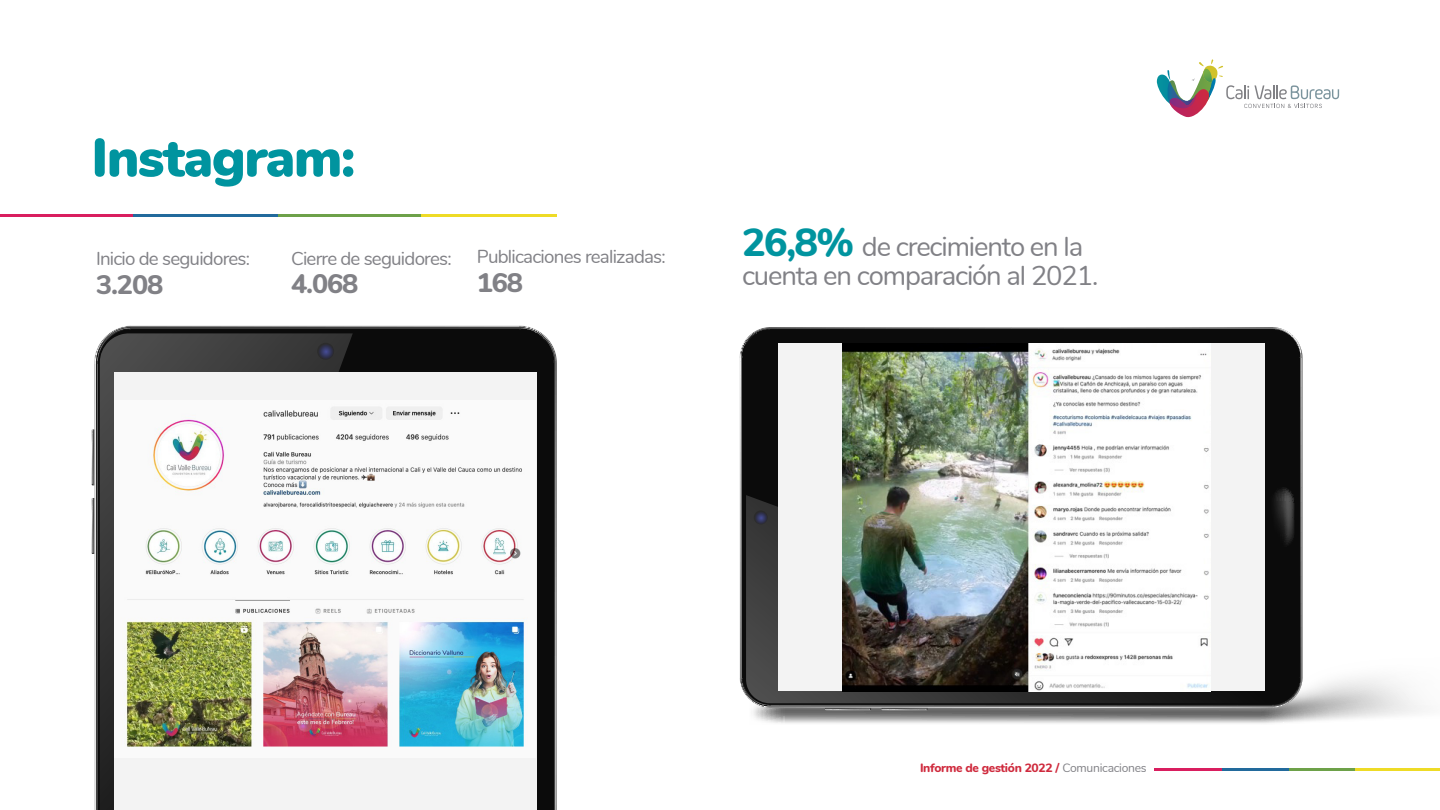
<style>
.page{position:relative;width:1440px;height:810px;background:#fff}
.page>*{position:absolute;margin:0;border:0;box-sizing:border-box;transform-origin:0 0}
.t1{font:900 53.93px "Nunito";letter-spacing:-.025em;color:#00949f}
.t2{font:27.38px/29.5px "Nunito";letter-spacing:-.04em;color:#818186}
.t3{font:800 27px "Nunito";letter-spacing:-.04em;color:#818186}
.t4{font:18.75px "Nunito";letter-spacing:-.04em;color:#818186}
.t5{font:800 12.15px "Nunito";letter-spacing:-.025em;color:#cf2a3d}
.s1{font-weight:800;font-size:39.45px;color:#00949f}
.s2{font-weight:400;color:#818186}
</style>
<div class="page">
<svg style="left:91px;top:429px;width:3px;height:56px"></svg>
<svg style="left:91px;top:498px;width:3px;height:56px"></svg>
<svg style="left:94px;top:326px;width:463px;height:484px;background:#565656"></svg>
<div style="left:353px;top:333px;width:198px;height:477px;background:#0b0b0b"></div>
<svg style="left:100px;top:333px;width:253px;height:477px;background:#3b3b3b"></svg>
<div style="left:114px;top:372px;width:423px;height:438px;background:#f3f3f3"></div>
<svg style="left:1156px;top:59px;width:183px;height:59px"></svg>
<hr style="left:1355px;top:768px;width:85px;height:3px;background:#eedb26">
<hr style="left:1289px;top:768px;width:66px;height:3px;background:#6da149">
<hr style="left:1222px;top:768px;width:67px;height:3px;background:#226a9c">
<hr style="left:1154px;top:768px;width:68px;height:3px;background:#d91e5f">
<hr style="left:421px;top:214px;width:136px;height:3px;background:#eedb26">
<hr style="left:278px;top:214px;width:143px;height:3px;background:#6da149">
<hr style="left:133px;top:214px;width:145px;height:3px;background:#226a9c">
<hr style="left:0;top:214px;width:133px;height:3px;background:#d91e5f">
<svg style="left:753px;top:678px;width:669px;height:46px"></svg>
<svg style="left:740px;top:327px;width:563px;height:381px;background:#4f4f4f"></svg>
<div style="left:746px;top:332px;width:550px;height:371px;background:#0b0b0b"></div>
<svg style="left:746px;top:495px;width:544px;height:208px;background:#323232"></svg>
<div style="left:778px;top:343px;width:486px;height:348px;background:#f3f3f3"></div>
<svg style="left:1270px;top:487px;width:25px;height:61px;background:#202020"></svg>
<img style="left:122px;top:410px;width:402px;height:337px">
<img style="left:842px;top:344px;width:369px;height:347px">
<h1 class="t1" style="left:91px;top:118px;width:266px">Instagram:</h1>
<p class="t4" style="left:96px;top:245px;width:156px">Inicio de seguidores:</p>
<h3 class="t3" style="left:96px;top:264px;width:69px">3.208</h3>
<p class="t4" style="left:291px;top:244px;width:162px">Cierre de seguidores:</p>
<h3 class="t3" style="left:291px;top:264px;width:69px">4.068</h3>
<p class="t4" style="left:477px;top:243px;width:191px">Publicaciones realizadas:</p>
<h3 class="t3" style="left:477px;top:262px;width:48px">168</h3>
<h2 class="t2" style="left:742px;top:230px;width:358px"><span class="s1">26,8%</span> de crecimiento en la cuenta en comparación al 2021.</h2>
<p class="t5" style="left:920px;top:759px;width:228px">Informe de gestión 2022 / <span class="s2">Comunicaciones</span></p>
</div>
